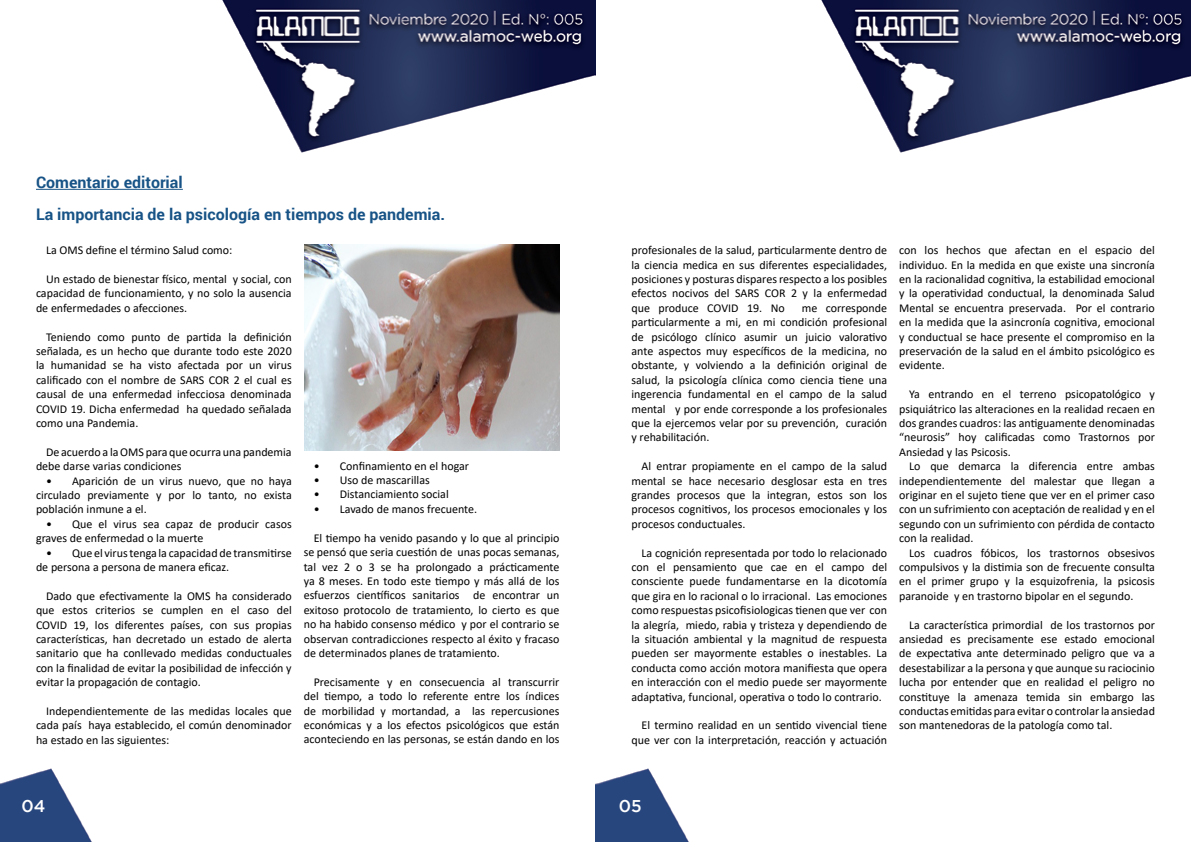
<style>
.page{position:relative;width:1191px;height:842px;background:#fff}
.page>*{position:absolute;margin:0;border:0;box-sizing:border-box;transform-origin:0 0}
.t1{font:500 17px "Gotham";color:#fff}
.t2{font:700 16px "Roboto";color:#175386}
.t3{font:12px/14.4px "Calibri";color:#000;text-align:justify}
</style>
<div class="page">
<img style="left:821px;top:0;width:370px;height:153px">
<img style="left:0;top:768px;width:92px;height:74px">
<img style="left:595px;top:768px;width:94px;height:74px">
<img style="left:222px;top:0;width:373px;height:153px">
<hr style="left:36px;top:189px;width:147px;height:1px;background:#175386">
<img style="left:304px;top:245px;width:255px;height:206px">
<h2 class="t2" style="left:36px;top:171px;width:148px">Comentario editorial</h2>
<h2 class="t2" style="left:36px;top:203px;width:410px">La importancia de la psicología en tiempos de pandemia.</h2>
<p class="t3" style="left:46px;top:243px;width:188px">La OMS define el término Salud como:</p>
<p class="t3" style="left:36px;top:272px;width:257px;text-indent:10px">Un estado de bienestar físico, mental y social, con capacidad de funcionamiento, y no solo la ausencia de enfermedades o afecciones.</p>
<p class="t3" style="left:36px;top:329px;width:257px;text-indent:10px">Teniendo como punto de partida la definición señalada, es un hecho que durante todo este 2020 la humanidad se ha visto afectada por un virus calificado con el nombre de SARS COR 2 el cual es causal de una enfermedad infecciosa denominada COVID 19. Dicha enfermedad ha quedado señalada como una Pandemia.</p>
<p class="t3" style="left:36px;top:444px;width:257px;text-indent:10px">De acuerdo a la OMS para que ocurra una pandemia debe darse varias condiciones</p>
<p class="t3" style="left:36px;top:473px;width:257px;text-indent:10px">• Aparición de un virus nuevo, que no haya circulado previamente y por lo tanto, no exista población inmune a el.</p>
<p class="t3" style="left:36px;top:516px;width:257px;text-indent:10px">• Que el virus sea capaz de producir casos graves de enfermedad o la muerte</p>
<p class="t3" style="left:36px;top:545px;width:257px;text-indent:10px">• Que el virus tenga la capacidad de transmitirse de persona a persona de manera eficaz.</p>
<p class="t3" style="left:36px;top:588px;width:257px;text-indent:10px">Dado que efectivamente la OMS ha considerado que estos criterios se cumplen en el caso del COVID 19, los diferentes países, con sus propias características, han decretado un estado de alerta sanitario que ha conllevado medidas conductuales con la finalidad de evitar la posibilidad de infección y evitar la propagación de contagio.</p>
<p class="t3" style="left:36px;top:704px;width:257px;text-indent:10px">Independientemente de las medidas locales que cada país haya establecido, el común denominador ha estado en las siguientes:</p>
<p class="t3" style="left:314px;top:458px;width:157px">• Confinamiento en el hogar</p>
<p class="t3" style="left:314px;top:473px;width:118px">• Uso de mascarillas</p>
<p class="t3" style="left:314px;top:487px;width:136px">• Distanciamiento social</p>
<p class="t3" style="left:314px;top:501px;width:165px">• Lavado de manos frecuente.</p>
<p class="t3" style="left:304px;top:530px;width:257px;text-indent:10px">El tiempo ha venido pasando y lo que al principio se pensó que seria cuestión de unas pocas semanas, tal vez 2 o 3 se ha prolongado a prácticamente ya 8 meses. En todo este tiempo y más allá de los esfuerzos científicos sanitarios de encontrar un exitoso protocolo de tratamiento, lo cierto es que no ha habido consenso médico y por el contrario se observan contradicciones respecto al éxito y fracaso de determinados planes de tratamiento.</p>
<p class="t3" style="left:304px;top:674px;width:257px;text-indent:10px">Precisamente y en consecuencia al transcurrir del tiempo, a todo lo referente entre los índices de morbilidad y mortandad, a las repercusiones económicas y a los efectos psicológicos que están aconteciendo en las personas, se están dando en los</p>
<p class="t3" style="left:631px;top:243px;width:257px">profesionales de la salud, particularmente dentro de la ciencia medica en sus diferentes especialidades, posiciones y posturas dispares respecto a los posibles efectos nocivos del SARS COR 2 y la enfermedad que produce COVID 19. No</p>
<p class="t3" style="left:631px;top:300px;width:257px;text-indent:170px">me corresponde particularmente a mi, en mi condición profesional de psicólogo clínico asumir un juicio valorativo ante aspectos muy específicos de la medicina, no obstante, y volviendo a la definición original de salud, la psicología clínica como ciencia tiene una ingerencia fundamental en el campo de la salud mental y por ende corresponde a los profesionales que la ejercemos velar por su prevención, curación y rehabilitación.</p>
<p class="t3" style="left:631px;top:459px;width:257px;text-indent:10px">Al entrar propiamente en el campo de la salud mental se hace necesario desglosar esta en tres grandes procesos que la integran, estos son los procesos cognitivos, los procesos emocionales y los procesos conductuales.</p>
<p class="t3" style="left:631px;top:545px;width:257px;text-indent:10px">La cognición representada por todo lo relacionado con el pensamiento que cae en el campo del consciente puede fundamentarse en la dicotomía que gira en lo racional o lo irracional. Las emociones como respuestas psicofisiologicas tienen que ver con la alegría, miedo, rabia y tristeza y dependiendo de la situación ambiental y la magnitud de respuesta pueden ser mayormente estables o inestables. La conducta como acción motora manifiesta que opera en interacción con el medio puede ser mayormente adaptativa, funcional, operativa o todo lo contrario.</p>
<p class="t3" style="left:631px;top:718px;width:257px;text-align:right">El termino realidad en un sentido vivencial tiene que ver con la interpretación, reacción y actuación</p>
<p class="t3" style="left:899px;top:243px;width:257px">con los hechos que afectan en el espacio del individuo. En la medida en que existe una sincronía en la racionalidad cognitiva, la estabilidad emocional y la operatividad conductual, la denominada Salud Mental se encuentra preservada. Por el contrario en la medida que la asincronía cognitiva, emocional y conductual se hace presente el compromiso en la preservación de la salud en el ámbito psicológico es evidente.</p>
<p class="t3" style="left:899px;top:387px;width:257px;text-indent:10px">Ya entrando en el terreno psicopatológico y psiquiátrico las alteraciones en la realidad recaen en dos grandes cuadros: las antiguamente denominadas “neurosis” hoy calificadas como Trastornos por Ansiedad y las Psicosis.</p>
<p class="t3" style="left:899px;top:459px;width:257px;text-indent:10px">Lo que demarca la diferencia entre ambas independientemente del malestar que llegan a originar en el sujeto tiene que ver en el primer caso con un sufrimiento con aceptación de realidad y en el segundo con un sufrimiento con pérdida de contacto con la realidad.</p>
<p class="t3" style="left:899px;top:545px;width:257px;text-indent:10px">Los cuadros fóbicos, los trastornos obsesivos compulsivos y la distimia son de frecuente consulta en el primer grupo y la esquizofrenia, la psicosis paranoide y en trastorno bipolar en el segundo.</p>
<p class="t3" style="left:899px;top:617px;width:257px;text-indent:10px">La característica primordial de los trastornos por ansiedad es precisamente ese estado emocional de expectativa ante determinado peligro que va a desestabilizar a la persona y que aunque su raciocinio lucha por entender que en realidad el peligro no constituye la amenaza temida sin embargo las conductas emitidas para evitar o controlar la ansiedad son mantenedoras de la patología como tal.</p>
<h1 class="t1" style="left:21px;top:796px;width:25px">04</h1>
<h1 class="t1" style="left:619px;top:796px;width:24px">05</h1>
</div>
